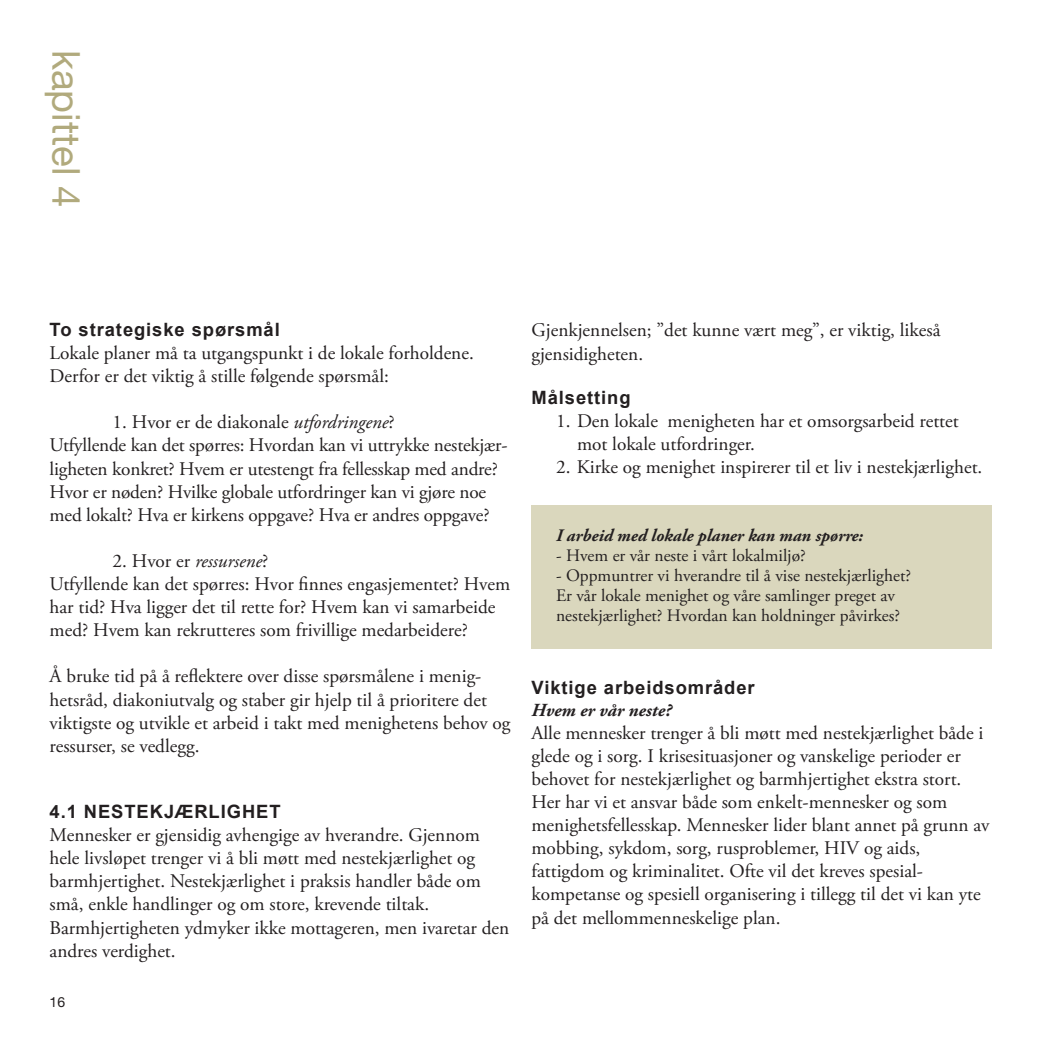
<style>
.page{position:relative;width:1042px;height:1042px;background:#fff}
.page>*{position:absolute;margin:0;border:0;box-sizing:border-box;transform-origin:0 0}
.t1{font:38.5px "Helvetica Neue LT Std";color:#b1aa7d}
.t2{font:19.25px/23.1px "Adobe Garamond Pro";color:#231f20}
.t3{font:700 18.38px "Arial";letter-spacing:.05em;color:#231f20}
.t4{font:italic 700 18.38px "Adobe Garamond Pro";color:#231f20}
.t5{font:17.5px/19.9px "Adobe Garamond Pro";color:#231f20}
.t6{font:italic 700 17.5px "Adobe Garamond Pro";color:#231f20}
.t7{font:14px "Helvetica Neue LT Std";color:#231f20}
.s1{font-style:italic}
</style>
<div class="page">
<div style="left:531px;top:505px;width:461px;height:144px;background:#dad7bd"></div>
<h1 class="t1" style="left:89px;top:50px;width:159px;rotate:90deg">kapittel 4</h1>
<p class="t3" style="left:50px;top:317px;width:232px">To strategiske spørsmål</p>
<p class="t2" style="left:50px;top:342px;width:426px">Lokale planer må ta utgangspunkt i de lokale forholdene.<br>Derfor er det viktig å stille følgende spørsmål:</p>
<p class="t2" style="left:50px;top:411px;width:459px;text-indent:63px">1. Hvor er de diakonale <span class="s1">utfordringene</span>?<br>Utfyllende kan det spørres: Hvordan kan vi uttrykke nestekjær&shy;ligheten konkret? Hvem er utestengt fra fellesskap med andre?<br>Hvor er nøden? Hvilke globale utfordringer kan vi gjøre noe med lokalt? Hva er kirkens oppgave? Hva er andres oppgave?</p>
<p class="t2" style="left:50px;top:550px;width:462px;text-indent:63px">2. Hvor er <span class="s1">ressursene</span>?<br>Utfyllende kan det spørres: Hvor finnes engasjementet? Hvem har tid? Hva ligger det til rette for? Hvem kan vi samarbeide med? Hvem kan rekrutteres som frivillige medarbeidere?</p>
<p class="t2" style="left:50px;top:665px;width:462px">Å bruke tid på å reflektere over disse spørsmålene i menig&shy;hetsråd, diakoniutvalg og staber gir hjelp til å prioritere det viktigste og utvikle et arbeid i takt med menighetens behov og ressurser, se vedlegg.</p>
<p class="t3" style="left:50px;top:799px;width:232px">4.1 NESTEKJÆRLIGHET</p>
<p class="t2" style="left:50px;top:824px;width:461px">Mennesker er gjensidig avhengige av hverandre. Gjennom hele livsløpet trenger vi å bli møtt med nestekjærlighet og barmhjertighet. Nestekjærlighet i praksis handler både om små, enkle handlinger og om store, krevende tiltak.<br>Barmhjertigheten ydmyker ikke mottageren, men ivaretar den andres verdighet.</p>
<p class="t7" style="left:50px;top:994px;width:17px">16</p>
<p class="t2" style="left:531px;top:319px;width:410px">Gjenkjennelsen; ”det kunne vært meg”, er viktig, likeså gjensidigheten.</p>
<p class="t3" style="left:531px;top:385px;width:101px">Målsetting</p>
<p class="t2" style="left:577px;top:410px;width:383px;text-indent:-21px">1. Den lokale menigheten har et omsorgsarbeid rettet mot lokale utfordringer.</p>
<p class="t2" style="left:556px;top:456px;width:428px">2. Kirke og menighet inspirerer til et liv i nestekjærlighet.</p>
<p class="t6" style="left:556px;top:525px;width:309px">I arbeid med lokale planer kan man spørre:</p>
<p class="t5" style="left:556px;top:546px;width:251px">- Hvem er vår neste i vårt lokalmiljø?</p>
<p class="t5" style="left:556px;top:566px;width:356px">- Oppmuntrer vi hverandre til å vise nestekjærlighet?<br>Er vår lokale menighet og våre samlinger preget av nestekjærlighet? Hvordan kan holdninger påvirkes?</p>
<p class="t3" style="left:531px;top:675px;width:225px">Viktige arbeidsområder</p>
<p class="t4" style="left:531px;top:699px;width:142px">Hvem er vår neste?</p>
<p class="t2" style="left:531px;top:722px;width:459px">Alle mennesker trenger å bli møtt med nestekjærlighet både i glede og i sorg. I krisesituasjoner og vanskelige perioder er behovet for nestekjærlighet og barmhjertighet ekstra stort.<br>Her har vi et ansvar både som enkelt-mennesker og som menighetsfellesskap. Mennesker lider blant annet på grunn av mobbing, sykdom, sorg, rusproblemer, HIV og aids, fattigdom og kriminalitet. Ofte vil det kreves spesial&shy;kompetanse og spesiell organisering i tillegg til det vi kan yte på det mellommenneskelige plan.</p>
</div>
